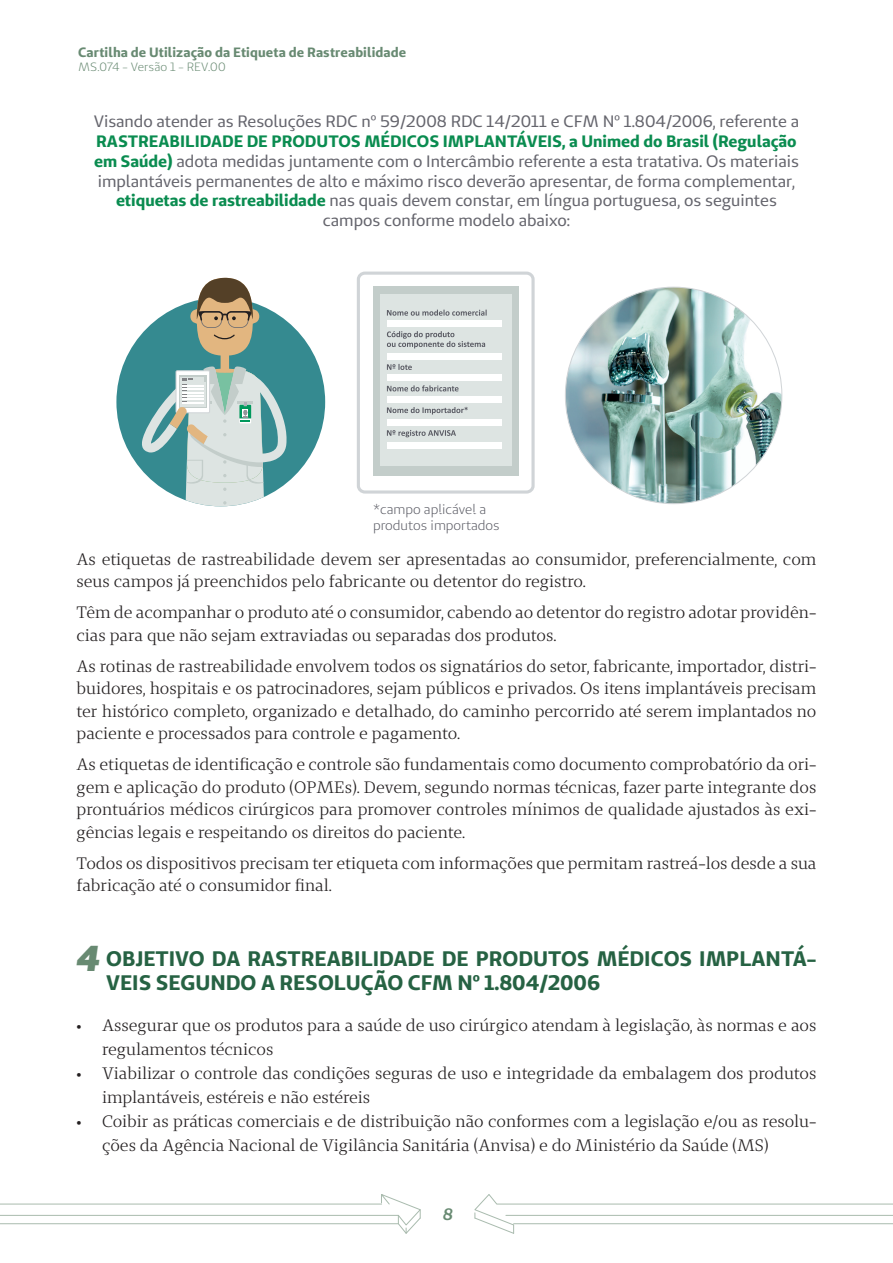
<style>
.page{position:relative;width:893px;height:1263px;background:#fff}
.page>*{position:absolute;margin:0;border:0;box-sizing:border-box;transform-origin:0 0}
.t1{font:700 21px/24px "Unimed Sans";color:#266243}
.t2{font:16.5px/22.5px "Unimed Serif";color:#231f20}
.t3{font:16.5px/19.8px "Unimed Sans";color:#65656d;text-align:center}
.t4{font:italic 600 16.5px "Unimed Sans";color:#688a72}
.t5{font:700 13.5px "Unimed Sans";letter-spacing:.01em;color:#688a72}
.t6{font:13.5px/16.2px "Unimed Sans";color:#5a5b64}
.t7{font:12px "Unimed Sans";letter-spacing:.01em;color:#688a72}
.s1{font-weight:700;color:#0a8c50}
.s2{font-weight:900;font-style:italic;font-size:36px;color:#688a72}
</style>
<div class="page">
<svg style="left:0;top:1194px;width:893px;height:40px"></svg>
<img style="left:565px;top:287px;width:217px;height:217px;border-radius:108px">
<div style="left:357px;top:272px;width:178px;height:222px;border:3px solid #d0d4d7;border-radius:6px"></div>
<div style="left:373px;top:286px;width:145px;height:189px;background:#c3cdca"></div>
<div style="left:380px;top:294px;width:131px;height:172px;background:#dde4e2"></div>
<div style="left:387px;top:320px;width:114px;height:7px;background:#fff"></div>
<div style="left:387px;top:353px;width:114px;height:7px;background:#fff"></div>
<div style="left:387px;top:374px;width:114px;height:7px;background:#fff"></div>
<div style="left:387px;top:396px;width:114px;height:7px;background:#fff"></div>
<div style="left:387px;top:419px;width:114px;height:7px;background:#fff"></div>
<div style="left:387px;top:441px;width:114px;height:7px;background:#fff"></div>
<svg style="left:387px;top:310px;width:100px;height:6px"></svg>
<svg style="left:387px;top:430px;width:69px;height:7px"></svg>
<svg style="left:387px;top:407px;width:81px;height:8px"></svg>
<svg style="left:387px;top:385px;width:72px;height:6px"></svg>
<svg style="left:387px;top:364px;width:25px;height:6px"></svg>
<svg style="left:387px;top:331px;width:98px;height:17px"></svg>
<div style="left:116px;top:298px;width:209px;height:208px;background:#358a90;border-radius:50%"></div>
<svg style="left:190px;top:278px;width:69px;height:78px"></svg>
<div style="left:221px;top:351px;width:8px;height:21px;background:#e2b680;border-radius:4px"></div>
<svg style="left:141px;top:366px;width:147px;height:140px"></svg>
<p class="t5" style="left:78px;top:43px;width:330px">Cartilha de Utilização da Etiqueta de Rastreabilidade</p>
<p class="t7" style="left:78px;top:59px;width:149px">MS.074 - Versão 1 - REV.00</p>
<p class="t3" style="left:94px;top:111px;width:707px">Visando atender as Resoluções RDC nº 59/2008 RDC 14/2011 e CFM Nº 1.804/2006, referente a</p>
<p class="t3" style="left:94px;top:131px;width:706px"><span class="s1">RASTREABILIDADE DE PRODUTOS MÉDICOS IMPLANTÁVEIS, a Unimed do Brasil (Regulação em Saúde)</span> adota medidas juntamente com o Intercâmbio referente a esta tratativa. Os materiais implantáveis permanentes de alto e máximo risco deverão apresentar, de forma complementar, <span class="s1">etiquetas de rastreabilidade</span> nas quais devem constar, em língua portuguesa, os seguintes campos conforme modelo abaixo:</p>
<p class="t6" style="left:373px;top:501px;width:128px">*campo aplicável a produtos importados</p>
<p class="t2" style="left:77px;top:547px;width:741px">As etiquetas de rastreabilidade devem ser apresentadas ao consumidor, preferencialmente, com seus campos já preenchidos pelo fabricante ou detentor do registro.</p>
<p class="t2" style="left:77px;top:601px;width:741px">Têm de acompanhar o produto até o consumidor, cabendo ao detentor do registro adotar providên&shy;cias para que não sejam extraviadas ou separadas dos produtos.</p>
<p class="t2" style="left:77px;top:654px;width:741px;text-align:justify">As rotinas de rastreabilidade envolvem todos os signatários do setor, fabricante, importador, distri&shy;buidores, hospitais e os patrocinadores, sejam públicos e privados. Os itens implantáveis precisam ter histórico completo, organizado e detalhado, do caminho percorrido até serem implantados no paciente e processados para controle e pagamento.</p>
<p class="t2" style="left:77px;top:753px;width:741px;text-align:justify">As etiquetas de identificação e controle são fundamentais como documento comprobatório da ori&shy;gem e aplicação do produto (OPMEs). Devem, segundo normas técnicas, fazer parte integrante dos prontuários médicos cirúrgicos para promover controles mínimos de qualidade ajustados às exi&shy;gências legais e respeitando os direitos do paciente.</p>
<p class="t2" style="left:77px;top:851px;width:741px">Todos os dispositivos precisam ter etiqueta com informações que permitam rastreá-los desde a sua fabricação até o consumidor final.</p>
<p class="t1" style="left:106px;top:946px;width:712px;text-indent:-30px"><span class="s2">4</span> OBJETIVO DA RASTREABILIDADE DE PRODUTOS MÉDICOS IMPLANTÁ-<br>VEIS SEGUNDO A RESOLUÇÃO CFM Nº 1.804/2006</p>
<p class="t2" style="left:102px;top:1013px;width:716px;line-height:24px;text-indent:-26px">• Assegurar que os produtos para a saúde de uso cirúrgico atendam à legislação, às normas e aos regulamentos técnicos</p>
<p class="t2" style="left:102px;top:1061px;width:716px;line-height:24px;text-indent:-26px">• Viabilizar o controle das condições seguras de uso e integridade da embalagem dos produtos implantáveis, estéreis e não estéreis</p>
<p class="t2" style="left:102px;top:1109px;width:716px;line-height:24px;text-indent:-26px">• Coibir as práticas comerciais e de distribuição não conformes com a legislação e/ou as resolu&shy;ções da Agência Nacional de Vigilância Sanitária (Anvisa) e do Ministério da Saúde (MS)</p>
<p class="t4" style="left:443px;top:1203px;width:12px">8</p>
</div>
